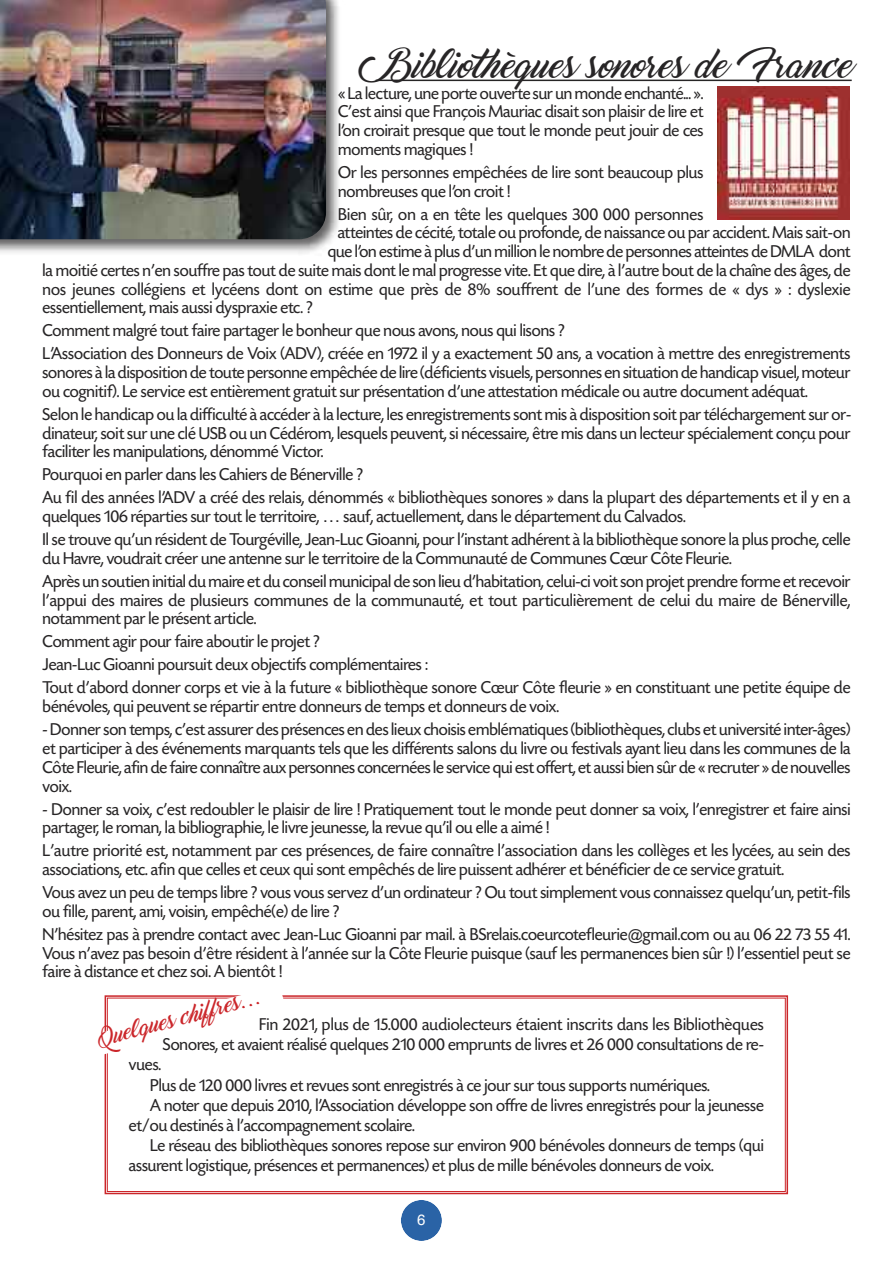
<style>
.page{position:relative;width:893px;height:1263px;background:#fff}
.page>*{position:absolute;margin:0;border:0;box-sizing:border-box;transform-origin:0 0}
.t1{font:30px "Marguerite";color:#272526}
.t2{font:18px/18.8px "Today SH";color:#272526}
.t3{font:18px "Marguerite";color:#cb262a}
.t4{font:15px "Helvetica";color:#fff}
.s1{font-family:"Lucida Grande"}
.s2{font-family:"Arial";font-size:15px}
</style>
<div class="page">
<div style="left:401px;top:1200px;width:41px;height:41px;background:#2a63a6;border-radius:50%"></div>
<div style="left:400px;top:1199px;width:43px;height:43px;border:2px solid #fff;border-radius:50%"></div>
<hr style="left:376px;top:80px;width:476px;height:1px;background:#272526">
<img style="left:0;top:0;width:339px;height:254px">
<img style="left:0;top:0;width:326px;height:239px">
<img style="left:718px;top:87px;width:131px;height:132px">
<div style="left:105px;top:995px;width:683px;height:199px;border:2px solid #cb262a"></div>
<div style="left:107px;top:998px;width:678px;height:194px;border:1px solid #cb262a"></div>
<svg style="left:104px;top:995px;width:181px;height:61px"></svg>
<h1 class="t1" style="left:376px;top:50px;width:478px">Bibliothèques sonores de France</h1>
<p class="t2" style="left:338px;top:83px;width:367px;text-align:justify">« La lecture, une porte ouverte sur unmonde enchanté...».<br>C'est ainsi que François Mauriac disait son plaisir de lire et l'on croirait presque que tout le monde peut jouir de ces moments magiques !</p>
<p class="t2" style="left:338px;top:162px;width:367px">Or les personnes empêchées de lire sont beaucoup plus nombreuses que l'on croit !</p>
<p class="t2" style="left:338px;top:204px;width:367px">Bien sûr, on a en tête les quelques 300 000 personnes</p>
<p class="t2" style="left:338px;top:223px;width:514px">atteintes de cécité,totale ou profonde, de naissance ou par accident.Maissait-on</p>
<p class="t2" style="left:328px;top:242px;width:524px">que l'on estime à plus d'unmillion le nombre de personnes atteintes deDMLA dont</p>
<p class="t2" style="left:43px;top:260px;width:809px">la moitié certes n'en souffre pas tout de suite mais dont le mal progresse vite. Et que dire, à l'autre bout de la chaîne des âges, de</p>
<p class="t2" style="left:43px;top:279px;width:809px">nos jeunes collégiens et lycéens dont on estime que près de 8% souffrent de l'une des formes de « dys » : dyslexie</p>
<p class="t2" style="left:43px;top:298px;width:272px">essentiellement, mais aussi dyspraxie etc. ?</p>
<p class="t2" style="left:43px;top:319px;width:809px;line-height:23px">Comment malgré tout faire partager le bonheur que nous avons, nous qui lisons ?<br>L’Association des Donneurs de Voix (ADV), créée en 1972 il y a exactement 50 ans, a vocation à mettre des enregistrements</p>
<p class="t2" style="left:43px;top:363px;width:809px">sonores à la disposition de toute personne empêchée de lire (déficients visuels, personnes en situation de handicap visuel,moteur ou cognitif). Le service est entièrement gratuit sur présentation d'une attestation médicale ou autre document adéquat.</p>
<p class="t2" style="left:43px;top:404px;width:810px;text-align:justify">Selon le handicap ou la difficulté à accéder à la lecture, les enregistrementssont mis à disposition soit partéléchargementsur or&shy;dinateur, soit sur une clé USB ou un Cédérom, lesquels peuvent, si nécessaire, être mis dans un lecteur spécialement conçu pour faciliter les manipulations, dénommé Victor.</p>
<p class="t2" style="left:43px;top:463px;width:809px;line-height:23px">Pourquoi en parler dans les Cahiers de Bénerville ?<br>Au fil des années l'ADV a créé des relais, dénommés « bibliothèques sonores » dans la plupart des départements et il y en a</p>
<p class="t2" style="left:43px;top:504px;width:809px;line-height:23px">quelques 106 réparties sur tout le territoire, <span class="s1">…</span> sauf, actuellement, dans le département du Calvados.<br>Il se trouve qu'un résident de Tourgéville, Jean-Luc Gioanni, pour l'instant adhérent à la bibliothèque sonore la plus proche, celle</p>
<p class="t2" style="left:43px;top:546px;width:809px;line-height:23px">du Havre, voudrait créer une antenne sur le territoire de la Communauté de Communes Cœur Côte Fleurie.<br>Après un soutien initial dumaire et du conseilmunicipal de son lieu d'habitation,celui-ci voitson projet prendre forme etrecevoir</p>
<p class="t2" style="left:43px;top:590px;width:809px">l'appui des maires de plusieurs communes de la communauté, et tout particulièrement de celui du maire de Bénerville, notamment par le présent article.</p>
<p class="t2" style="left:43px;top:630px;width:809px;line-height:23px">Comment agir pour faire aboutir le projet ?<br>Jean-Luc Gioanni poursuit deux objectifs complémentaires :<br>Tout d'abord donner corps et vie à la future « bibliothèque sonore Cœur Côte fleurie » en constituant une petite équipe de</p>
<p class="t2" style="left:43px;top:694px;width:809px;line-height:23px">bénévoles, qui peuvent se répartir entre donneurs de temps et donneurs de voix.<br>-Donnerson temps,c'est assurer des présences en deslieux choisis emblématiques(bibliothèques,clubs et université inter-âges)</p>
<p class="t2" style="left:43px;top:738px;width:809px;text-align:justify">et participer à des événements marquants tels que les différents salons du livre ou festivals ayant lieu dans les communes de la Côte Fleurie, afin de faire connaître aux personnesconcernéesle service qui est offert, et aussi bien sûr de «recruter» de nouvelles voix.</p>
<p class="t2" style="left:43px;top:799px;width:809px">- Donner sa voix, c'est redoubler le plaisir de lire ! Pratiquement tout le monde peut donner sa voix, l'enregistrer et faire ainsi partager, le roman, la bibliographie, le livre jeunesse, la revue qu'il ou elle a aimé !</p>
<p class="t2" style="left:43px;top:841px;width:809px">L'autre priorité est, notamment par ces présences, de faire connaître l'association dans les collèges et les lycées, au sein des associations, etc. afin que celles et ceux qui sont empêchés de lire puissent adhérer et bénéficier de ce service gratuit.</p>
<p class="t2" style="left:43px;top:882px;width:809px">Vous avez un peu de temps libre ? vous vous servez d'un ordinateur ? Ou tout simplement vous connaissez quelqu'un, petit-fils ou fille, parent, ami, voisin, empêché(e) de lire ?</p>
<p class="t2" style="left:43px;top:924px;width:809px;text-align:justify">N'hésitez pas à prendre contact avec Jean-Luc Gioanni par mail. à BSrelais.coeurcotefleurie<span class="s2">@</span>gmail.com ou au 06 22 73 55 41.<br>Vous n'avez pas besoin d'être résident à l'année sur la Côte Fleurie puisque (sauf les permanences bien sûr !) l'essentiel peut se faire à distance et chez soi. A bientôt !</p>
<p class="t3" style="left:95px;top:1031px;width:171px;rotate:-15deg">Quelques chiffres...</p>
<p class="t2" style="left:163px;top:1014px;width:602px;line-height:20.1px;text-align:right">Fin 2021, plus de 15.000 audiolecteurs étaient inscrits dans les Bibliothèques<br>Sonores, et avaient réalisé quelques 210 000 emprunts de livres et 26 000 consultations de re-</p>
<p class="t2" style="left:129px;top:1055px;width:34px">vues.</p>
<p class="t2" style="left:150px;top:1075px;width:561px">Plus de 120 000 livres et revues sont enregistrés à ce jour sur tous supports numériques.</p>
<p class="t2" style="left:150px;top:1095px;width:615px">A noter que depuis 2010, l’Association développe son offre de livres enregistrés pour la jeunesse</p>
<p class="t2" style="left:129px;top:1115px;width:288px">et/ou destinés à l’accompagnement scolaire.</p>
<p class="t2" style="left:150px;top:1135px;width:615px">Le réseau des bibliothèques sonores repose sur environ 900 bénévoles donneurs de temps (qui</p>
<p class="t2" style="left:129px;top:1155px;width:587px">assurent logistique, présences et permanences) et plus de mille bénévoles donneurs de voix.</p>
<p class="t4" style="left:417px;top:1211px;width:10px">6</p>
</div>
